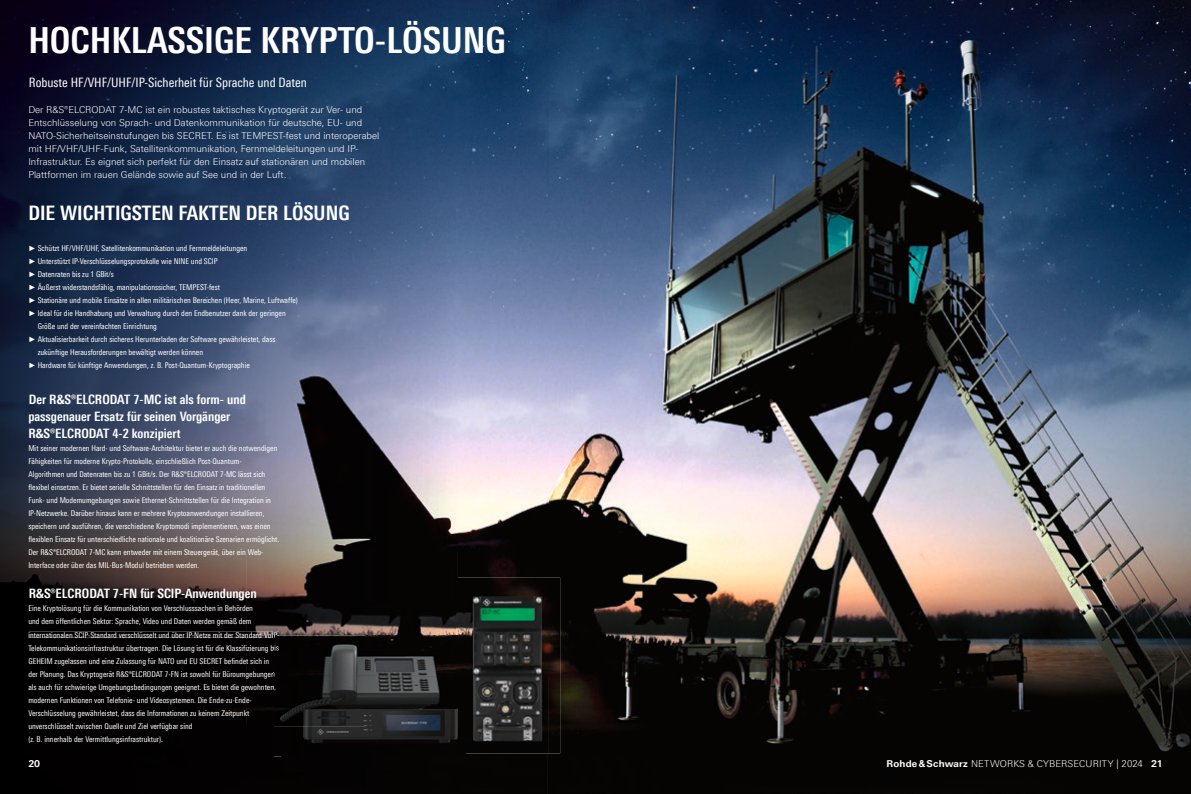
<style>
.page{position:relative;width:1191px;height:794px;background:#fff}
.page>*{position:absolute;margin:0;border:0;box-sizing:border-box;transform-origin:0 0}
.t1{font:700 condensed 36px "Linotype Universfor RS";color:#fff}
.t2{font:700 condensed 20px "Linotype Universfor RS";color:#fff}
.t3{font:700 condensed 13px/17px "Linotype Universfor RS";color:#fff}
.t4{font:condensed 13px "Linotype Universfor RS";color:#fff}
.t5{font:300 9.5px/13px "Linotype Universfor RS";color:#fff}
.t6{font:700 9.5px "Linotype Universfor RS";color:#fff}
.t7{font:condensed 8px/13px "Linotype Universfor RS";color:#fff}
.s1{font-family:"Arial";font-weight:700;font-stretch:normal;font-size:7.6px}
.s2{font-weight:700}
</style>
<div class="page">
<img style="left:458px;top:0;width:733px;height:794px">
<img style="left:0;top:0;width:246px;height:794px">
<img style="left:246px;top:0;width:212px;height:656px">
<div style="left:246px;top:656px;width:36px;height:138px;background:#030102"></div>
<div style="left:282px;top:756px;width:176px;height:38px;background:#050303"></div>
<img style="left:29px;top:631px;width:250px;height:6px">
<div style="left:28px;top:644px;width:246px;height:8px;background:#020101"></div>
<div style="left:29px;top:670px;width:245px;height:8px;background:#020101"></div>
<div style="left:29px;top:683px;width:245px;height:8px;background:#020101"></div>
<svg style="left:458px;top:753px;width:7px;height:3px"></svg>
<img style="left:274px;top:635px;width:182px;height:91px">
<img style="left:274px;top:726px;width:184px;height:30px">
<svg style="left:274px;top:644px;width:5px;height:8px"></svg>
<svg style="left:274px;top:670px;width:2px;height:21px"></svg>
<img style="left:458px;top:577px;width:102px;height:176px">
<img style="left:456px;top:577px;width:2px;height:58px">
<img style="left:456px;top:635px;width:9px;height:118px">
<h1 class="t1" style="left:28px;top:19px;width:479px">HOCHKLASSIGE KRYPTO-LÖSUNG</h1>
<h3 class="t4" style="left:29px;top:75px;width:279px">Robuste HF/VHF/UHF/IP-Sicherheit für Sprache und Daten</h3>
<p class="t5" style="left:28px;top:103px;width:352px">Der R&amp;S®ELCRODAT 7-MC ist ein robustes taktisches Kryptogerät zur Ver- und Entschlüsselung von Sprach- und Datenkommunikation für deutsche, EU- und NATO-Sicherheitseinstufungen bis SECRET. Es ist TEMPEST-fest und interoperabel mit HF/VHF/UHF-Funk, Satellitenkommunikation, Fernmeldeleitungen und IP-Infrastruktur. Es eignet sich perfekt für den Einsatz auf stationären und mobilen Plattformen im rauen Gelände sowie auf See und in der Luft.</p>
<h2 class="t2" style="left:28px;top:201px;width:323px">DIE WICHTIGSTEN FAKTEN DER LÖSUNG</h2>
<p class="t7" style="left:28px;top:241px;width:220px"><span class="s1">►</span> Schützt HF/VHF/UHF, Satellitenkommunikation und Fernmeldeleitungen</p>
<p class="t7" style="left:28px;top:254px;width:191px"><span class="s1">►</span> Unterstützt IP-Verschlüsselungsprotokolle wie NINE und SCIP</p>
<p class="t7" style="left:28px;top:267px;width:87px"><span class="s1">►</span> Datenraten bis zu 1 GBit/s</p>
<p class="t7" style="left:28px;top:280px;width:193px"><span class="s1">►</span> Äußerst widerstandsfähig, manipulationssicher, TEMPEST-fest</p>
<p class="t7" style="left:28px;top:293px;width:271px"><span class="s1">►</span> Stationäre und mobile Einsätze in allen militärischen Bereichen (Heer, Marine, Luftwaffe)</p>
<p class="t7" style="left:28px;top:306px;width:259px"><span class="s1">►</span> Ideal für die Handhabung und Verwaltung durch den Endbenutzer dank der geringen</p>
<p class="t7" style="left:38px;top:319px;width:121px">Größe und der vereinfachten Einrichtung</p>
<p class="t7" style="left:28px;top:332px;width:249px"><span class="s1">►</span> Aktualisierbarkeit durch sicheres Herunterladen der Software gewährleistet, dass</p>
<p class="t7" style="left:38px;top:345px;width:167px">zukünftige Herausforderungen bewältigt werden können</p>
<p class="t7" style="left:28px;top:358px;width:223px"><span class="s1">►</span> Hardware für künftige Anwendungen, z. B. Post-Quantum-Kryptographie</p>
<h3 class="t3" style="left:28px;top:391px;width:219px">Der R&amp;S®ELCRODAT 7-MC ist als form- und passgenauer Ersatz für seinen Vorgänger<br>R&amp;S®ELCRODAT 4-2 konzipiert</h3>
<p class="t7" style="left:28px;top:442px;width:252px">Mit seiner modernen Hard- und Software-Architektur bietet er auch die notwendigen Fähigkeiten für moderne Krypto-Protokolle, einschließlich Post-Quantum-Algorithmen und Datenraten bis zu 1 GBit/s. Der R&amp;S®ELCRODAT 7-MC lässt sich flexibel einsetzen. Er bietet serielle Schnittstellen für den Einsatz in traditionellen Funk- und Modemumgebungen sowie Ethernet-Schnittstellen für die Integration in IP-Netzwerke. Darüber hinaus kann er mehrere Kryptoanwendungen installieren, speichern und ausführen, die verschiedene Kryptomodi implementieren, was einen flexiblen Einsatz für unterschiedliche nationale und koalitionäre Szenarien ermöglicht.<br>Der R&amp;S®ELCRODAT 7-MC kann entweder mit einem Steuergerät, über ein Web-Interface oder über das MIL-Bus-Modul betrieben werden.</p>
<h3 class="t3" style="left:29px;top:585px;width:229px">R&amp;S®ELCRODAT 7-FN für SCIP-Anwendungen</h3>
<p class="t7" style="left:28px;top:602px;width:252px">Eine Kryptolösung für die Kommunikation von Verschlusssachen in Behörden<br>und dem öffentlichen Sektor: Sprache, Video und Daten werden gemäß dem internationalen SCIP-Standard verschlüsselt und über IP-Netze mit der Standard-VoIP-Telekommunikationsinfrastruktur übertragen. Die Lösung ist für die Klassifizierung bis GEHEIM zugelassen und eine Zulassung für NATO und EU SECRET befindet sich in der Planung. Das Kryptogerät R&amp;S®ELCRODAT 7-FN ist sowohl für Büroumgebungen als auch für schwierige Umgebungsbedingungen geeignet. Es bietet die gewohnten, modernen Funktionen von Telefonie- und Videosystemen. Die Ende-zu-Ende-Verschlüsselung gewährleistet, dass die Informationen zu keinem Zeitpunkt unverschlüsselt zwischen Quelle und Ziel verfügbar sind<br>(z. B. innerhalb der Vermittlungsinfrastruktur).</p>
<p class="t6" style="left:28px;top:758px;width:13px">20</p>
<p class="t5" style="left:886px;top:757px;width:277px"><span class="s2">Rohde &amp; Schwarz</span> NETWORKS &amp; CYBERSECURITY | 2024 <span class="s2">21</span></p>
</div>
